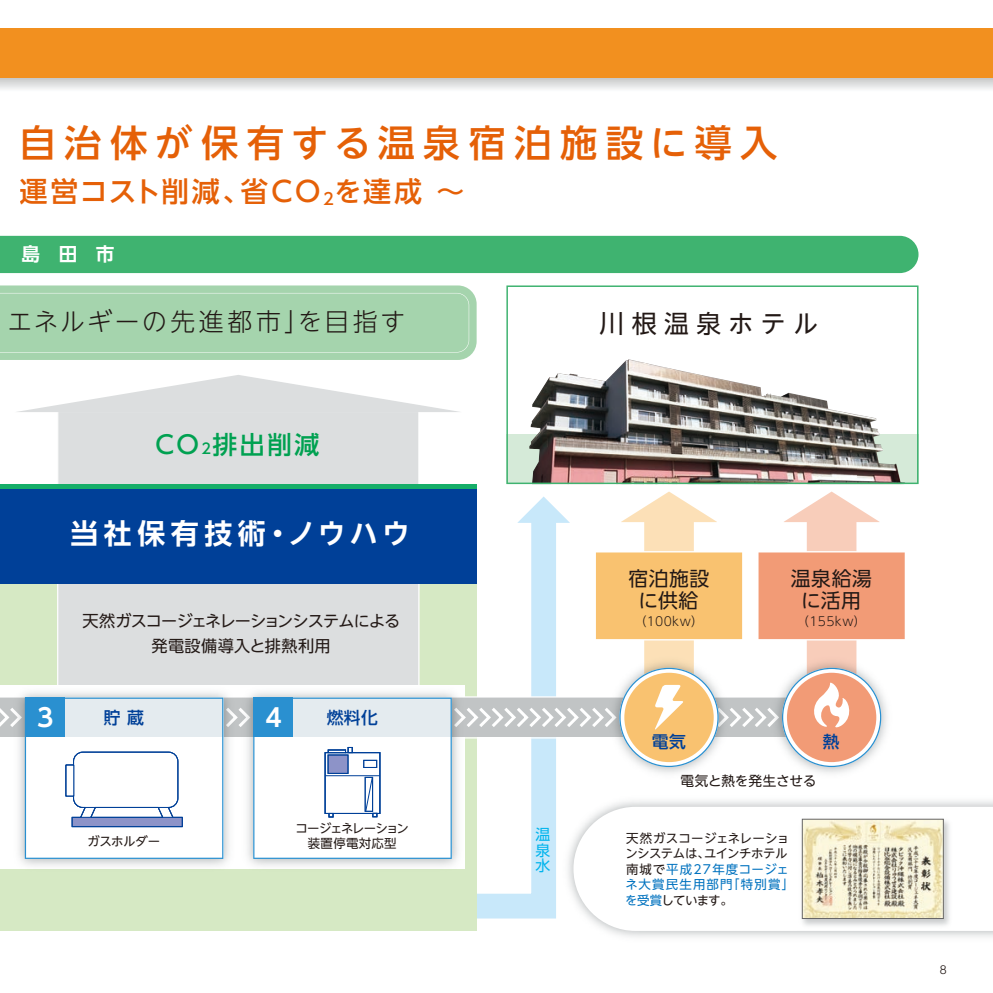
<style>
.page{position:relative;width:993px;height:993px;background:#fff}
.page>*{position:absolute;margin:0;border:0;box-sizing:border-box;transform-origin:0 0}
.t1{font:500 37.27px "UD Shin Go NT Pro";letter-spacing:.225em;color:#e56007}
.t2{font:500 27.82px "UD Shin Go NT Pro";letter-spacing:.08em;color:#e56007}
.t3{font:700 27.82px "UD Shin Go NT Pro De";letter-spacing:.2em;color:#fff}
.t4{font:300 24.85px "UD Shin Go NT Pro";letter-spacing:.115em;color:#231916}
.t5{font:500 24.85px "UD Shin Go NT Pro";letter-spacing:.1em;color:#00a151}
.t6{font:24.85px "UD Shin Go NT Pro";letter-spacing:.3em;color:#231916}
.t7{font:700 24.85px "UD Shin Go NT Pro De";color:#fff}
.t8{font:19.78px/22.4px "UD Shin Go NT Pro";letter-spacing:.025em;color:#231916;text-align:center}
.t9{font:700 18.55px "UD Shin Go NT Pro De";color:#fff}
.t10{font:500 16.8px "UD Shin Go NT Pro";color:#004098}
.t11{font:16.1px/24.8px "UD Shin Go NT Pro";letter-spacing:-.045em;color:#231916;text-align:center}
.t12{font:14.88px/15.2px "UD Shin Go NT Pro";color:#00b4ed;text-align:justify}
.t13{font:13.65px "UD Shin Go NT Pro";letter-spacing:-.01em;color:#231916}
.t14{font:12.42px/15.6px "UD Shin Go NT Pro";letter-spacing:.01em;color:#231916}
.t15{font:300 12.42px "UD Shin Go NT Pro";letter-spacing:.025em;color:#231916}
.t16{font:12.42px "UD Shin Go NT Pro";letter-spacing:-.1em;color:#231916}
.t17{font:300 12.42px "Helvetica";color:#231916}
.s1{font-size:14.53px}
.s2{color:#0072bf}
</style>
<div class="page">
<svg style="left:573px;top:806px;width:419px;height:124px"></svg>
<svg style="left:0;top:494px;width:568px;height:436px"></svg>
<svg style="left:517px;top:496px;width:52px;height:26px"></svg>
<div style="left:0;top:584px;width:476px;height:346px;background:#d6e9c4"></div>
<div style="left:57px;top:412px;width:362px;height:255px;background:#dcdedf"></div>
<div style="left:0;top:484px;width:476px;height:99px;background:#004098"></div>
<div style="left:0;top:236px;width:918px;height:37px;background:#3fb370"></div>
<img style="left:10px;top:858px;width:455px;height:11px">
<div style="left:0;top:484px;width:476px;height:5px;background:#16ae68"></div>
<div style="left:0;top:285px;width:476px;height:75px;background:#a5d4ad"></div>
<img style="left:797px;top:814px;width:157px;height:115px">
<img style="left:803px;top:820px;width:138px;height:96px">
<div style="left:644px;top:515px;width:49px;height:233px;background:#fce0b7"></div>
<svg style="left:621px;top:491px;width:95px;height:31px"></svg>
<div style="left:806px;top:515px;width:50px;height:233px;background:#f8cdba"></div>
<svg style="left:784px;top:491px;width:95px;height:31px"></svg>
<div style="left:758px;top:551px;width:147px;height:89px;background:#f29b76"></div>
<div style="left:596px;top:551px;width:147px;height:89px;background:#f9c270"></div>
<img style="left:806px;top:652px;width:81px;height:90px">
<img style="left:644px;top:652px;width:50px;height:15px">
<svg style="left:0;top:667px;width:881px;height:191px"></svg>
<svg style="left:506px;top:285px;width:412px;height:199px"></svg>
<svg style="left:17px;top:375px;width:443px;height:37px"></svg>
<div style="left:801px;top:818px;width:142px;height:100px;border:1px solid #666565"></div>
<div style="left:0;top:78px;width:992px;height:20px;background:linear-gradient(to bottom,#cecfd0,#fff)"></div>
<div style="left:0;top:29px;width:992px;height:49px;background:#f2901f"></div>
<h1 class="t1" style="left:19px;top:112px;width:759px">自治体が保有する温泉宿泊施設に導入</h1>
<h2 class="t2" style="left:20px;top:168px;width:446px">運営コスト削減、省CO<sub>2</sub>を達成 ～</h2>
<h3 class="t9" style="left:21px;top:239px;width:95px">島田市</h3>
<h3 class="t4" style="left:7px;top:302px;width:399px">エネルギーの先進都市」を目指す</h3>
<h3 class="t5" style="left:155px;top:424px;width:165px">CO<span class="s1">2</span>排出削減</h3>
<h2 class="t3" style="left:70px;top:510px;width:341px">当社保有技術・ノウハウ</h2>
<p class="t11" style="left:83px;top:607px;width:319px">天然ガスコージェネレーションシステムによる発電設備導入と排熱利用</p>
<h3 class="t7" style="left:37px;top:696px;width:18px">3</h3>
<h3 class="t10" style="left:104px;top:704px;width:41px">貯 蔵</h3>
<h3 class="t7" style="left:265px;top:696px;width:18px">4</h3>
<h3 class="t10" style="left:326px;top:704px;width:53px">燃料化</h3>
<p class="t16" style="left:295px;top:817px;width:115px">コージェネレーション</p>
<p class="t14" style="left:87px;top:832px;width:74px">ガスホルダー</p>
<p class="t14" style="left:308px;top:834px;width:90px">装置停電対応型</p>
<h3 class="t6" style="left:599px;top:303px;width:220px">川根温泉ホテル</h3>
<p class="t12" style="left:535px;top:826px;width:16px">温泉水</p>
<h3 class="t8" style="left:628px;top:566px;width:82px">宿泊施設に供給</h3>
<p class="t15" style="left:634px;top:611px;width:71px">（100kw）</p>
<h3 class="t8" style="left:790px;top:566px;width:82px">温泉給湯に活用</h3>
<p class="t15" style="left:796px;top:611px;width:71px">（155kw）</p>
<h3 class="t10" style="left:651px;top:727px;width:35px">電気</h3>
<h3 class="t10" style="left:822px;top:727px;width:18px">熱</h3>
<p class="t13" style="left:680px;top:769px;width:138px">電気と熱を発生させる</p>
<p class="t14" style="left:625px;top:829px;width:170px">天然ガスコージェネレーションシステムは、ユインチホテル南城で<span class="s2">平成27年度コージェネ大賞民生用部門「特別賞」を受賞</span>しています。</p>
<p class="t17" style="left:939px;top:961px;width:8px">8</p>
</div>
